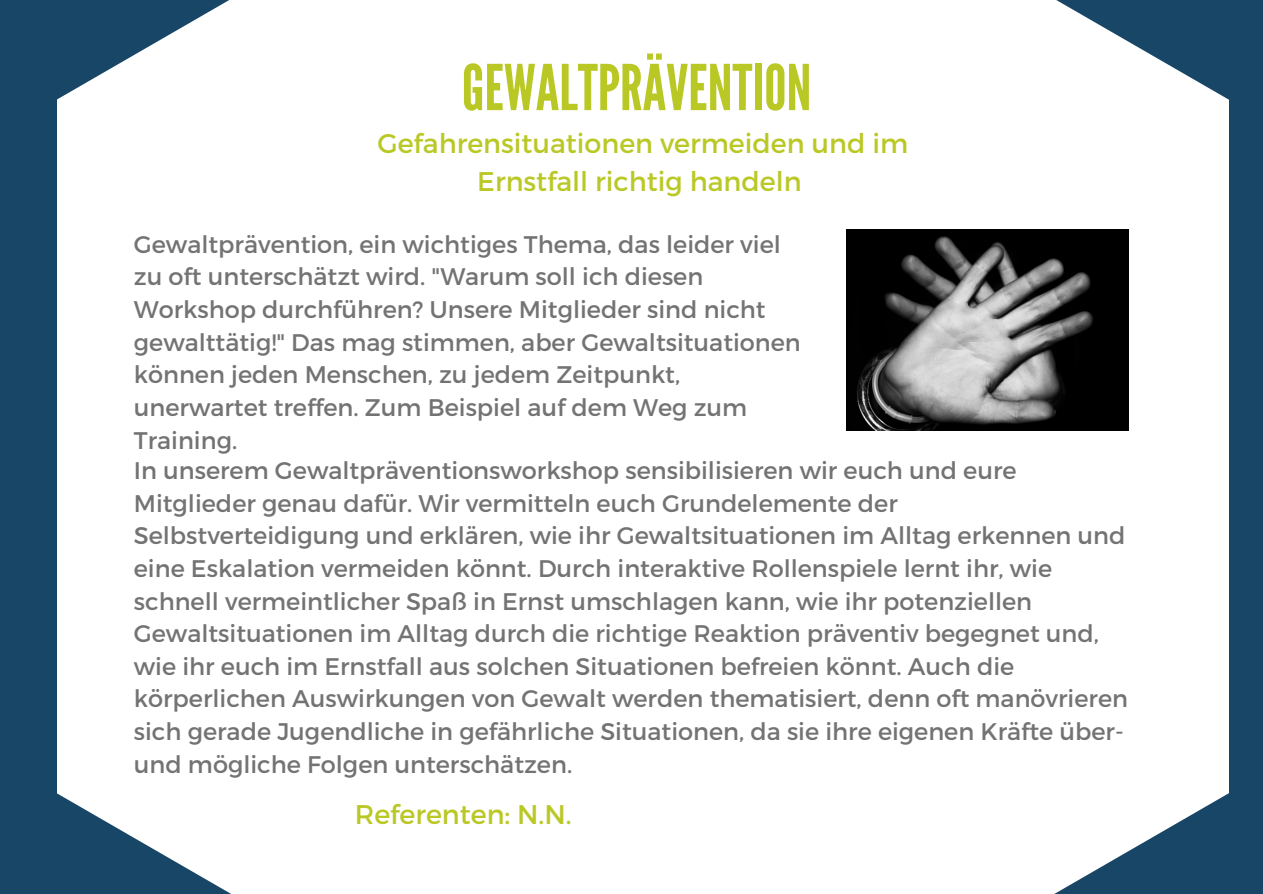
<style>
.page{position:relative;width:1263px;height:894px;background:#fff}
.page>*{position:absolute;margin:0;border:0;box-sizing:border-box;transform-origin:0 0}
.t1{font:63px "League Gothic";color:#bac826}
.t2{font:27px/37px "Montserrat";color:#bac826;text-align:center}
.t3{font:24px/32.5px "Montserrat";color:#737373}
</style>
<div class="page">
<div style="left:0;top:0;width:1263px;height:893px;background:#184666"></div>
<div style="left:58px;top:0;width:1170px;height:893px;background:#fff"></div>
<img style="left:846px;top:229px;width:283px;height:201px">
<h1 class="t1" style="left:462px;top:51px;width:351px">GEWALTPRÄVENTION</h1>
<p class="t2" style="left:378px;top:124px;width:532px">Gefahrensituationen vermeiden und im<br>Ernstfall richtig handeln</p>
<p class="t3" style="left:134px;top:226px;width:668px">Gewaltprävention, ein wichtiges Thema, das leider viel zu oft unterschätzt wird. "Warum soll ich diesen Workshop durchführen? Unsere Mitglieder sind nicht gewalttätig!" Das mag stimmen, aber Gewaltsituationen können jeden Menschen, zu jedem Zeitpunkt, unerwartet treffen. Zum Beispiel auf dem Weg zum Training.</p>
<p class="t3" style="left:134px;top:453px;width:996px">In unserem Gewaltpräventionsworkshop sensibilisieren wir euch und eure Mitglieder genau dafür. Wir vermitteln euch Grundelemente der Selbstverteidigung und erklären, wie ihr Gewaltsituationen im Alltag erkennen und eine Eskalation vermeiden könnt. Durch interaktive Rollenspiele lernt ihr, wie schnell vermeintlicher Spaß in Ernst umschlagen kann, wie ihr potenziellen Gewaltsituationen im Alltag durch die richtige Reaktion präventiv begegnet und, wie ihr euch im Ernstfall aus solchen Situationen befreien könnt. Auch die körperlichen Auswirkungen von Gewalt werden thematisiert, denn oft manövrieren sich gerade Jugendliche in gefährliche Situationen, da sie ihre eigenen Kräfte über&shy;und mögliche Folgen unterschätzen.</p>
<p class="t2" style="left:355px;top:794px;width:218px">Referenten: N.N.</p>
</div>
